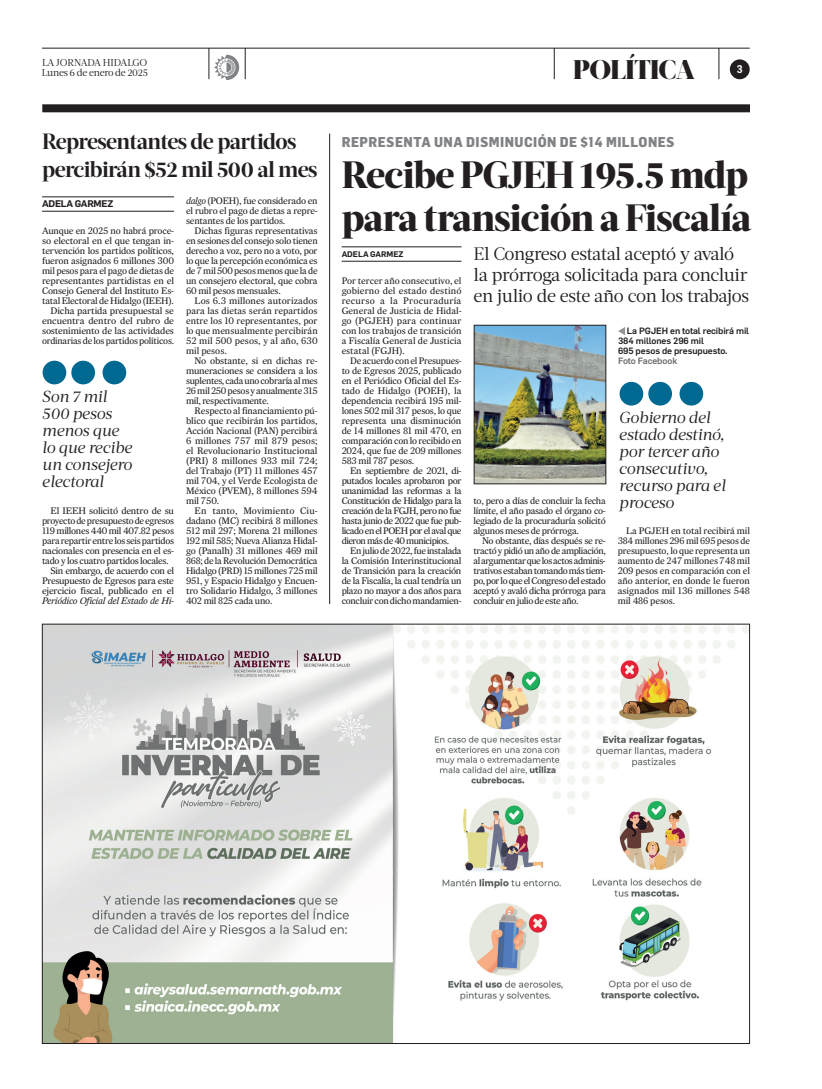
<style>
.page{position:relative;width:822px;height:1089px;background:#fff}
.page>*{position:absolute;margin:0;border:0;box-sizing:border-box;transform-origin:0 0}
.t1{font:800 38px/43px "Acta Headline";letter-spacing:-.02em;color:#231f20}
.t2{font:900 27px "Acta Display";letter-spacing:-.02em;color:#231f20}
.t3{font:700 22px/28px "Acta Headline";letter-spacing:-.03em;color:#231f20}
.t4{font:18px/21px "Acta Deck";letter-spacing:-.03em;color:#231f20}
.t5{font:italic 16px/17px "Acta Deck";letter-spacing:-.01em;color:#231f20}
.t6{font:800 14px "Flama Semicondensed";letter-spacing:.03em;color:#808285}
.t7{font:600 11px "Flama Semicond";color:#fff}
.t8{font:10px/10px "Acta Deck";letter-spacing:-.025em;color:#231f20}
.t9{font:9.5px/10px "Expresso Tx";letter-spacing:-.02em;color:#231f20;text-align:justify}
.t10{font:9.5px/10px "Expresso Tx";letter-spacing:-.02em;color:#231f20;text-align:justify;scale:1.04 1}
.t11{font:italic 9.5px "Expresso Tx";letter-spacing:-.035em;color:#231f20;scale:1.04 1}
.t12{font:600 9.5px "Flama";letter-spacing:-.02em;color:#231f20}
.t13{font:500 9px/10px "Flama";letter-spacing:-.01em;color:#231f20}
.t14{font:500 9px "Flama";letter-spacing:-.01em;color:#6c6d70}
.t15{font:600 8px "Flama";color:#231f20}
.s1{font-style:italic}
</style>
<div class="page">
<div style="left:42px;top:104px;width:708px;height:8px;background:#231f20"></div>
<hr style="left:42px;top:48px;width:708px;height:1px;background:#231f20">
<div style="left:730px;top:59px;width:20px;height:20px;background:#231f20;border-radius:50%"></div>
<hr style="left:209px;top:48px;width:1px;height:31px;background:#231f20">
<hr style="left:245px;top:48px;width:1px;height:31px;background:#231f20">
<hr style="left:554px;top:48px;width:1px;height:31px;background:#231f20">
<hr style="left:719px;top:48px;width:1px;height:31px;background:#231f20">
<svg style="left:214px;top:55px;width:25px;height:24px"></svg>
<hr style="left:42px;top:197px;width:132px;height:1px;background:#231f20">
<hr style="left:42px;top:211px;width:132px;height:1px;background:#231f20">
<hr style="left:342px;top:247px;width:120px;height:1px;background:#231f20">
<hr style="left:342px;top:261px;width:120px;height:1px;background:#231f20">
<hr style="left:329px;top:134px;width:1px;height:470px;background:#231f20">
<img style="left:476px;top:327px;width:128px;height:155px">
<div style="left:474px;top:325px;width:132px;height:159px;border:1px solid #231f20"></div>
<svg style="left:618px;top:327px;width:7px;height:8px"></svg>
<div style="left:620px;top:382px;width:23px;height:24px;background:#006991;border-radius:50%"></div>
<div style="left:648px;top:382px;width:24px;height:24px;background:#006991;border-radius:50%"></div>
<div style="left:680px;top:382px;width:23px;height:24px;background:#006991;border-radius:50%"></div>
<div style="left:43px;top:361px;width:23px;height:23px;background:#006991;border-radius:50%"></div>
<div style="left:71px;top:361px;width:24px;height:23px;background:#006991;border-radius:50%"></div>
<div style="left:103px;top:361px;width:23px;height:23px;background:#006991;border-radius:50%"></div>
<img style="left:44px;top:626px;width:704px;height:416px">
<p class="t8" style="left:42px;top:58px;width:108px">LA JORNADA HIDALGO<br>Lunes 6 de enero de 2025</p>
<h2 class="t2" style="left:573px;top:53px;width:123px">POLÍTICA</h2>
<p class="t7" style="left:737px;top:62px;width:7px">3</p>
<h3 class="t3" style="left:42px;top:128px;width:277px">Representantes de partidos percibirán $52 mil 500 al mes</h3>
<p class="t12" style="left:42px;top:196px;width:73px">ADELA GARMEZ</p>
<p class="t9" style="left:42px;top:226px;width:134px;text-align:right">Aunque en 2025 no habrá proce&shy;so electoral en el que tengan in&shy;tervención los partidos políticos, fueron asignados 6 millones 300 mil pesos para el pago de dietas de representantes partidistas en el Consejo General del Instituto Es&shy;tatal Electoral de Hidalgo (IEEH).<br>Dicha partida presupuestal se encuentra dentro del rubro de sostenimiento de las actividades ordinarias de los partidos políticos.</p>
<h3 class="t5" style="left:42px;top:388px;width:92px">Son 7 mil<br>500 pesos menos que lo que recibe un consejero electoral</h3>
<p class="t10" style="left:51px;top:506px;width:120px">El IEEH solicitó dentro de su</p>
<p class="t9" style="left:42px;top:516px;width:133px">proyecto de presupuesto de egresos</p>
<p class="t9" style="left:42px;top:526px;width:133px">119 millones 440 mil 407.82 pesos</p>
<p class="t9" style="left:42px;top:536px;width:133px">para repartir entre los seis partidos</p>
<p class="t9" style="left:42px;top:546px;width:134px">nacionales con presencia en el es-</p>
<p class="t9" style="left:42px;top:556px;width:128px">tado y los cuatro partidos locales.</p>
<p class="t10" style="left:51px;top:566px;width:120px">Sin embargo, de acuerdo con el</p>
<p class="t10" style="left:42px;top:576px;width:128px">Presupuesto de Egresos para este</p>
<p class="t10" style="left:42px;top:586px;width:128px">ejercicio fiscal, publicado en el</p>
<p class="t11" style="left:42px;top:595px;width:128px">Periódico Oficial del Estado de Hi-</p>
<p class="t9" style="left:186px;top:196px;width:133px"><span class="s1">dalgo</span> (POEH), fue considerado en el rubro el pago de dietas a repre&shy;sentantes de los partidos.</p>
<p class="t9" style="left:186px;top:226px;width:133px;text-indent:9px">Dichas figuras representativas en sesiones del consejo solo tienen derecho a voz, pero no a voto, por lo que la percepción económica es de 7 mil 500 pesos menos que la de un consejero electoral, que cobra 60 mil pesos mensuales.</p>
<p class="t10" style="left:186px;top:296px;width:128px;text-indent:9px">Los 6.3 millones autorizados para las dietas serán repartidos entre los 10 representantes, por lo que mensualmente percibirán 52 mil 500 pesos, y al año, 630 mil pesos.</p>
<p class="t10" style="left:186px;top:356px;width:128px;text-indent:9px">No obstante, si en dichas re&shy;muneraciones se considera a los suplentes, cada uno cobraría al mes 26 mil 250 pesos y anualmente 315 mil, respectivamente.</p>
<p class="t9" style="left:186px;top:406px;width:133px;text-indent:9px">Respecto al financiamiento pú&shy;blico que recibirán los partidos, Acción Nacional (PAN) percibirá 6 millones 757 mil 879 pesos; el Revolucionario Institucional (PRI) 8 millones 933 mil 724; del Trabajo (PT) 11 millones 457 mil 704, y el Verde Ecologista de México (PVEM), 8 millones 594 mil 750.</p>
<p class="t10" style="left:186px;top:506px;width:128px;text-indent:9px">En tanto, Movimiento Ciu&shy;dadano (MC) recibirá 8 millones 512 mil 297; Morena 21 millones 192 mil 585; Nueva Alianza Hidal&shy;go (Panalh) 31 millones 469 mil 868; de la Revolución Democrática Hidalgo (PRD) 15 millones 725 mil 951, y Espacio Hidalgo y Encuen&shy;tro Solidario Hidalgo, 3 millones 402 mil 825 cada uno.</p>
<h3 class="t6" style="left:342px;top:133px;width:334px">REPRESENTA UNA DISMINUCIÓN DE $14 MILLONES</h3>
<h1 class="t1" style="left:342px;top:153px;width:411px">Recibe PGJEH 195.5 mdp para transición a Fiscalía</h1>
<h3 class="t4" style="left:474px;top:243px;width:277px">El Congreso estatal aceptó y avaló la prórroga solicitada para concluir en julio de este año con los trabajos</h3>
<p class="t15" style="left:342px;top:248px;width:63px">ADELA GARMEZ</p>
<p class="t9" style="left:342px;top:276px;width:121px">Por tercer año consecutivo, el gobierno del estado destinó recurso a la Procuraduría General de Justicia de Hidal&shy;go (PGJEH) para continuar con los trabajos de transición a Fiscalía General de Justicia estatal (FGJH).</p>
<p class="t9" style="left:342px;top:356px;width:121px;text-indent:9px">De acuerdo con el Presupues&shy;to de Egresos 2025, publicado en el Periódico Oficial del Es&shy;tado de Hidalgo (POEH), la dependencia recibirá 195 mil&shy;lones 502 mil 317 pesos, lo que representa una disminución de 14 millones 81 mil 470, en comparación con lo recibido en 2024, que fue de 209 millones 583 mil 787 pesos.</p>
<p class="t10" style="left:342px;top:466px;width:117px;text-indent:9px">En septiembre de 2021, di&shy;putados locales aprobaron por unanimidad las reformas a la Constitución de Hidalgo para la creación de la FGJH, pero no fue hasta junio de 2022 que fue pub&shy;licado en el POEH por el aval que dieron más de 40 municipios.</p>
<p class="t9" style="left:342px;top:546px;width:121px;text-indent:9px">En julio de 2022, fue instalada la Comisión Interinstitucional de Transición para la creación de la Fiscalía, la cual tendría un plazo no mayor a dos años para concluir con dicho mandamien-</p>
<p class="t13" style="left:618px;top:325px;width:133px;text-indent:9px">La PGJEH en total recibirá mil<br>384 millones 296 mil<br>695 pesos de presupuesto.</p>
<p class="t14" style="left:618px;top:354px;width:61px">Foto Facebook</p>
<h3 class="t5" style="left:619px;top:409px;width:108px">Gobierno del estado destinó, por tercer año consecutivo, recurso para el proceso</h3>
<p class="t9" style="left:474px;top:496px;width:134px">to, pero a días de concluir la fecha límite, el año pasado el órgano co&shy;legiado de la procuraduría solicitó algunos meses de prórroga.</p>
<p class="t9" style="left:474px;top:536px;width:134px;text-indent:9px">No obstante, días después se re&shy;tractó y pidió un año de ampliación, al argumentar que los actos adminis&shy;trativos estaban tomando más tiem&shy;po, por lo que el Congreso del estado aceptó y avaló dicha prórroga para concluir en julio de este año.</p>
<p class="t9" style="left:618px;top:526px;width:134px;text-indent:9px">La PGJEH en total recibirá mil 384 millones 296 mil 695 pesos de presupuesto, lo que representa un aumento de 247 millones 748 mil 209 pesos en comparación con el año anterior, en donde le fueron asignados mil 136 millones 548 mil 486 pesos.</p>
</div>
